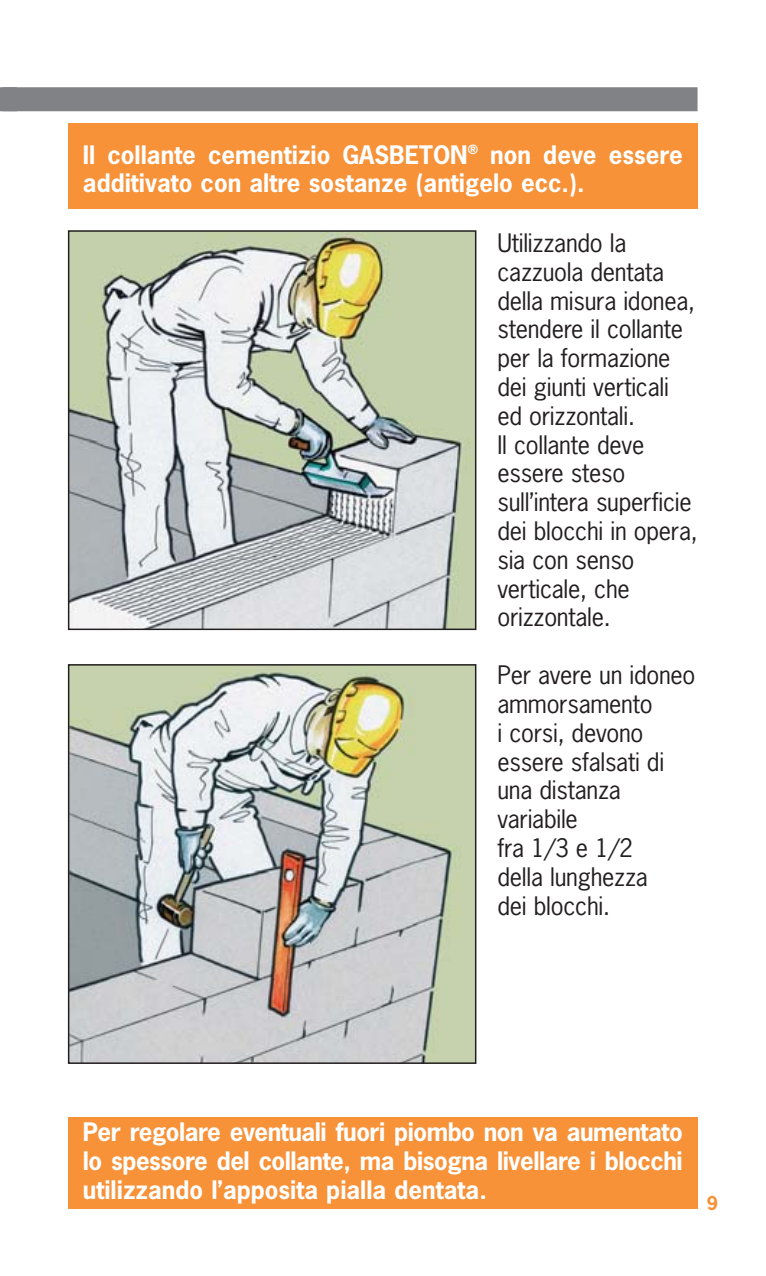
<style>
.page{position:relative;width:766px;height:1276px;background:#fff}
.page>*{position:absolute;margin:0;border:0;box-sizing:border-box;transform-origin:0 0}
.t1{font:24px/28.8px "News Gothic";letter-spacing:-.01em;color:#231f20}
.t2{font:700 24px/28.8px "News Gothic";color:#fff}
.t3{font:700 18px "News Gothic";color:#f79239}
</style>
<div class="page">
<img style="left:71px;top:233px;width:402px;height:394px">
<div style="left:68px;top:230px;width:408px;height:400px;border:2px solid #231f20"></div>
<img style="left:71px;top:667px;width:402px;height:394px">
<div style="left:68px;top:664px;width:408px;height:400px;border:2px solid #231f20"></div>
<div style="left:68px;top:124px;width:629px;height:85px;background:#f79239"></div>
<div style="left:68px;top:1116px;width:629px;height:92px;background:#f79239"></div>
<div style="left:0;top:87px;width:17px;height:24px;background:#808285"></div>
<div style="left:3px;top:87px;width:694px;height:24px;background:#808285"></div>
<p class="t2" style="left:83px;top:142px;width:601px">Il collante cementizio GASBETON<sup>®</sup> non deve essere additivato con altre sostanze (antigelo ecc.).</p>
<p class="t1" style="left:497px;top:230px;width:202px">Utilizzando la cazzuola dentata della misura idonea, stendere il collante per la formazione dei giunti verticali ed orizzontali.<br>Il collante deve essere steso sull’intera superficie dei blocchi in opera, sia con senso verticale, che orizzontale.</p>
<p class="t1" style="left:497px;top:662px;width:199px">Per avere un idoneo ammorsamento<br>i corsi, devono essere sfalsati di una distanza variabile<br>fra 1/3 e 1/2<br>della lunghezza<br>dei blocchi.</p>
<p class="t2" style="left:83px;top:1119px;width:601px;text-align:justify">Per regolare eventuali fuori piombo non va aumentato lo spessore del collante, ma bisogna livellare i blocchi utilizzando l’apposita pialla dentata.</p>
<p class="t3" style="left:706px;top:1195px;width:13px">9</p>
</div>
